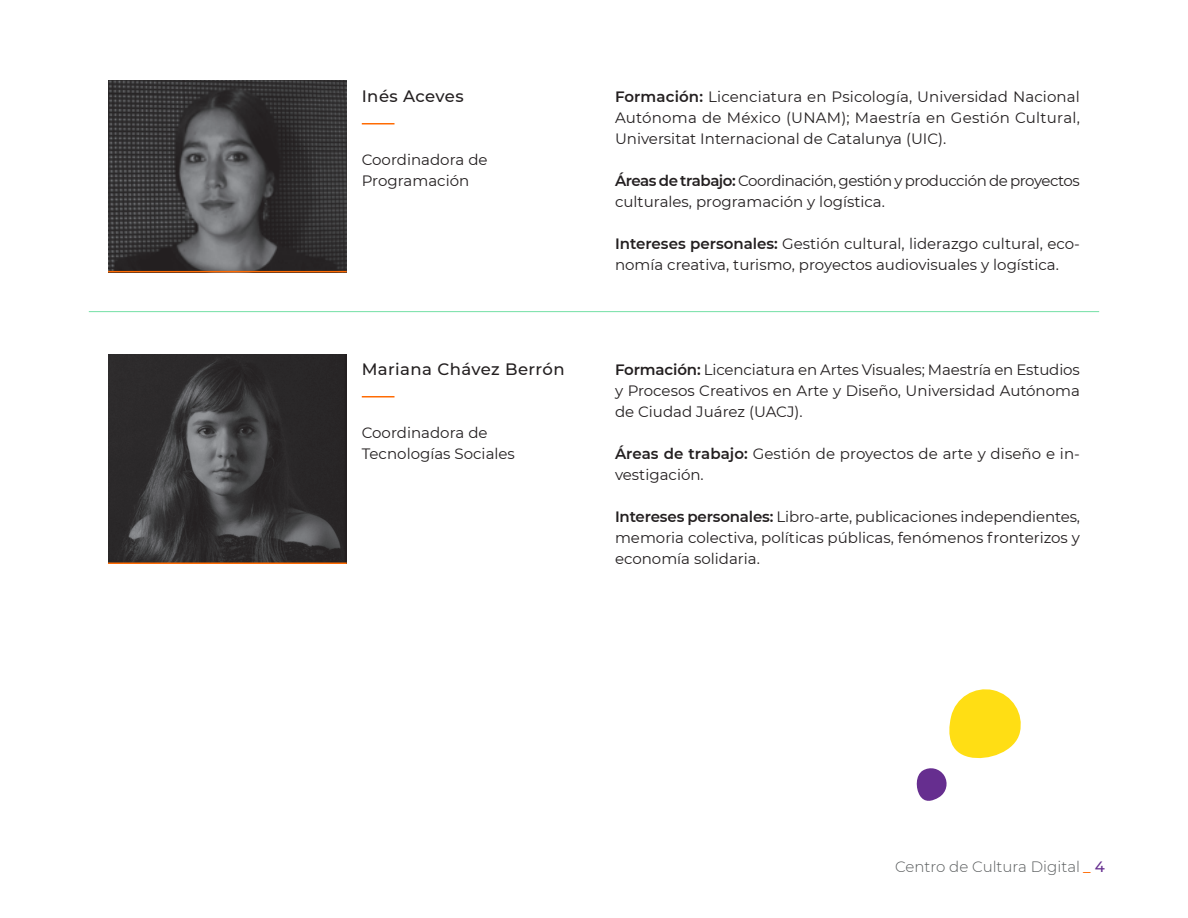
<style>
.page{position:relative;width:1188px;height:918px;background:#fff}
.page>*{position:absolute;margin:0;border:0;box-sizing:border-box;transform-origin:0 0}
.Nombre_funcionarix{font:500 16.5px "Montserrat";letter-spacing:.025em;color:#231f20}
.Cuerpo_de_texto{font:15px/21px "Montserrat";color:#231f20;text-align:justify}
.Cuerpo_de_texto-2{font:15px/21px "Montserrat";letter-spacing:-.03em;color:#231f20}
.Cuerpo_de_texto_-_Co{font:15px/21px "Montserrat";color:#231f20}
.t1{font:300 15px "Montserrat";color:#585b5c}
.s1{font-weight:600}
.s2{font-weight:500;color:#ff6b03}
.s3{font-weight:500;color:#662e8f}
</style>
<div class="page">
<img style="left:108px;top:81px;width:239px;height:190px">
<img style="left:108px;top:354px;width:239px;height:208px">
<hr style="left:108px;top:271px;width:239px;height:1px;background:#ff6b03">
<hr style="left:108px;top:562px;width:239px;height:2px;background:#ff6b03">
<hr style="left:362px;top:123px;width:32px;height:1px;background:#ff6b03">
<hr style="left:362px;top:396px;width:32px;height:2px;background:#ff6b03">
<svg style="left:916px;top:689px;width:105px;height:112px"></svg>
<hr style="left:89px;top:311px;width:1010px;height:1px;background:#73e0a6">
<p class="Nombre_funcionarix" style="left:362px;top:85px;width:103px">Inés Aceves</p>
<p class="Cuerpo_de_texto_-_Co" style="left:362px;top:149px;width:127px">Coordinadora de<br>Programación</p>
<p class="Nombre_funcionarix" style="left:362px;top:358px;width:204px">Mariana Chávez Berrón</p>
<p class="Cuerpo_de_texto_-_Co" style="left:362px;top:422px;width:155px">Coordinadora de<br>Tecnologías Sociales</p>
<p class="Cuerpo_de_texto" style="left:615px;top:86px;width:466px"><span class="s1">Formación:</span> Licenciatura en Psicología, Universidad Nacional Autónoma de México (UNAM); Maestría en Gestión Cultural, Universitat Internacional de Catalunya (UIC).</p>
<p class="Cuerpo_de_texto-2" style="left:615px;top:170px;width:466px"><span class="s1">Áreas de trabajo:</span> Coordinación, gestión y producción de proyectos culturales, programación y logística.</p>
<p class="Cuerpo_de_texto" style="left:615px;top:233px;width:467px"><span class="s1">Intereses personales:</span> Gestión cultural, liderazgo cultural, eco&shy;nomía creativa, turismo, proyectos audiovisuales y logística.</p>
<p class="Cuerpo_de_texto" style="left:615px;top:359px;width:467px"><span class="s1">Formación:</span> Licenciatura en Artes Visuales; Maestría en Estudios y Procesos Creativos en Arte y Diseño, Universidad Autónoma de Ciudad Juárez (UACJ).</p>
<p class="Cuerpo_de_texto" style="left:615px;top:443px;width:467px"><span class="s1">Áreas de trabajo:</span> Gestión de proyectos de arte y diseño e in&shy;vestigación.</p>
<p class="Cuerpo_de_texto" style="left:615px;top:506px;width:467px"><span class="s1">Intereses personales:</span> Libro-arte, publicaciones independientes, memoria colectiva, políticas públicas, fenómenos fronterizos y economía solidaria.</p>
<p class="t1" style="left:895px;top:857px;width:211px">Centro de Cultura Digital <span class="s2">_</span> <span class="s3">4</span></p>
</div>
